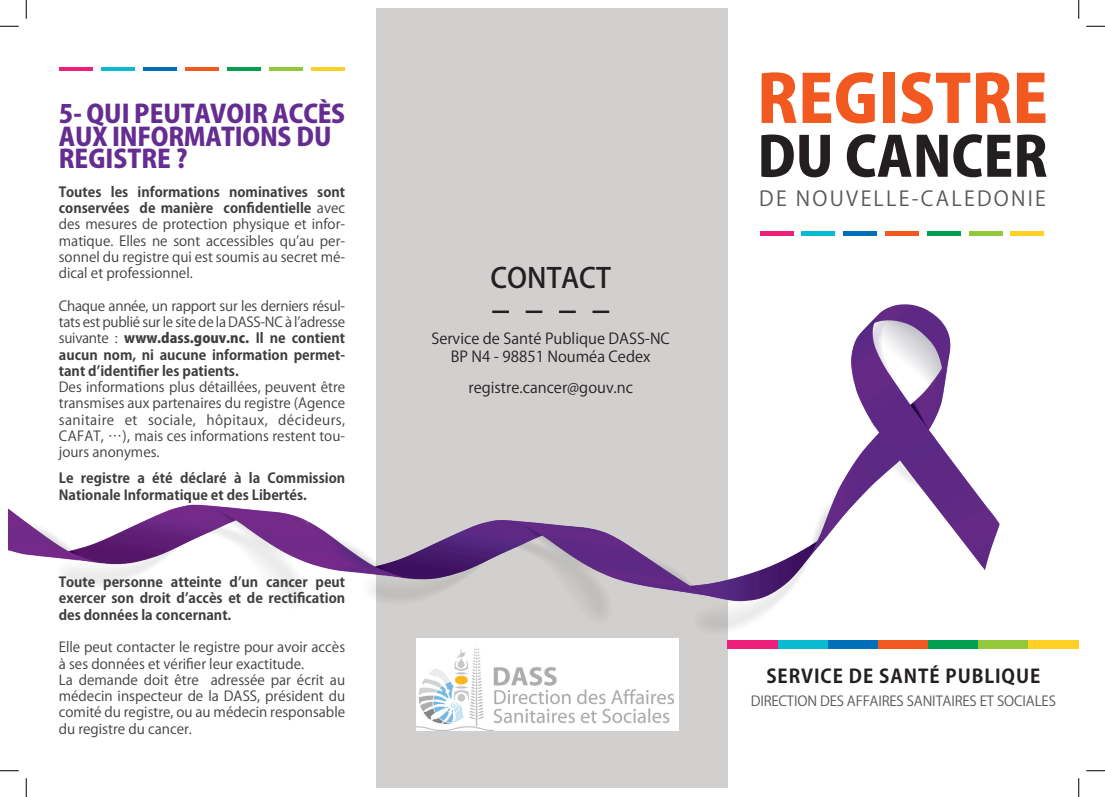
<style>
.page{position:relative;width:1105px;height:797px;background:#fff}
.page>*{position:absolute;margin:0;border:0;box-sizing:border-box;transform-origin:0 0}
.t1{font:800 65px "Koz Go Pro";color:#f15921}
.t2{font:800 54.25px "Koz Go Pro";color:#231f20}
.t3{font:500 27.5px "Koz Go Pro";color:#231f20}
.t4{font:800 25px/22.5px "Koz Go Pro";letter-spacing:-.01em;color:#652d91}
.t5{font:20.38px "Koz Go Pro";letter-spacing:.11em;color:#57585a}
.t6{font:700 18.75px "Koz Go Pro";letter-spacing:.05em;color:#231f20}
.t7{font:15px/18px "Koz Go Pro";color:#231f20;text-align:center}
.t8{font:13.75px/16.2px "Koz Go Pro";color:#3e3e3f;text-align:justify}
.t9{font:700 13.75px/16.2px "Koz Go Pro";color:#3e3e3f}
.t10{font:13.75px "Koz Go Pro";letter-spacing:-.01em;color:#57585a}
.s1{font-weight:700}
.s2{font-weight:800}
</style>
<div class="page">
<div style="left:377px;top:9px;width:351px;height:779px;background:#d1d0cf"></div>
<img style="left:9px;top:36px;width:1020px;height:729px">
<div style="left:416px;top:638px;width:263px;height:92px;background:#fff"></div>
<img style="left:416px;top:648px;width:258px;height:82px">
<svg style="left:492px;top:310px;width:117px;height:3px"></svg>
<div style="left:760px;top:231px;width:33px;height:5px;background:#ee1e7b"></div>
<div style="left:802px;top:231px;width:33px;height:5px;background:#08bbd0"></div>
<div style="left:843px;top:231px;width:34px;height:5px;background:#006fba"></div>
<div style="left:885px;top:231px;width:34px;height:5px;background:#f15921"></div>
<div style="left:927px;top:231px;width:33px;height:5px;background:#009f4f"></div>
<div style="left:969px;top:231px;width:33px;height:5px;background:#93c83d"></div>
<div style="left:1011px;top:231px;width:33px;height:5px;background:#ffd124"></div>
<div style="left:728px;top:640px;width:50px;height:9px;background:#ee1e7b"></div>
<div style="left:778px;top:640px;width:50px;height:9px;background:#08bbd0"></div>
<div style="left:828px;top:640px;width:50px;height:9px;background:#006fba"></div>
<div style="left:878px;top:640px;width:50px;height:9px;background:#f15921"></div>
<div style="left:928px;top:640px;width:50px;height:9px;background:#009f4f"></div>
<div style="left:978px;top:640px;width:50px;height:9px;background:#93c83d"></div>
<div style="left:1029px;top:640px;width:50px;height:9px;background:#ffd124"></div>
<hr style="left:59px;top:68px;width:34px;height:3px;background:#ee1e7b">
<hr style="left:101px;top:68px;width:34px;height:3px;background:#08bbd0">
<hr style="left:143px;top:68px;width:34px;height:3px;background:#006fba">
<hr style="left:185px;top:68px;width:34px;height:3px;background:#f15921">
<hr style="left:227px;top:68px;width:34px;height:3px;background:#009f4f">
<hr style="left:269px;top:68px;width:34px;height:3px;background:#93c83d">
<hr style="left:311px;top:68px;width:34px;height:3px;background:#ffd124">
<svg style="left:0;top:25px;width:19px;height:2px"></svg>
<svg style="left:1086px;top:25px;width:19px;height:2px"></svg>
<svg style="left:0;top:770px;width:19px;height:1px"></svg>
<svg style="left:1086px;top:770px;width:19px;height:1px"></svg>
<svg style="left:25px;top:0;width:2px;height:19px"></svg>
<svg style="left:25px;top:778px;width:2px;height:19px"></svg>
<svg style="left:1078px;top:0;width:1px;height:19px"></svg>
<svg style="left:1078px;top:778px;width:1px;height:19px"></svg>
<h3 class="t4" style="left:59px;top:104px;width:288px">5- QUI PEUTAVOIR ACCÈS<br>AUX INFORMATIONS DU<br>REGISTRE ?</h3>
<p class="t8" style="left:59px;top:184px;width:288px"><span class="s1">Toutes les informations nominatives sont conservées de manière confidentielle</span> avec des mesures de protection physique et infor&shy;matique. Elles ne sont accessibles qu’au per&shy;sonnel du registre qui est soumis au secret mé&shy;dical et professionnel.</p>
<p class="t8" style="left:59px;top:298px;width:288px">Chaque année, un rapport sur les derniers résul&shy;tats est publié sur le site de la DASS-NC à l’adresse suivante : <span class="s2">WWW.DASS.GOUV.NC.</span> <span class="s1">Il ne contient aucun nom, ni aucune information permet&shy;tant d’identifier les patients.</span></p>
<p class="t8" style="left:59px;top:379px;width:288px">Des informations plus détaillées, peuvent être transmises aux partenaires du registre (Agence sanitaire et sociale, hôpitaux, décideurs, CAFAT, …), mais ces informations restent tou&shy;jours anonymes.</p>
<p class="t9" style="left:59px;top:471px;width:288px">Le registre a été déclaré à la Commission<br>Nationale Informatique et des Libertés.</p>
<p class="t9" style="left:59px;top:575px;width:288px;text-align:justify">Toute personne atteinte d’un cancer peut exercer son droit d’accès et de rectification des données la concernant.</p>
<p class="t8" style="left:59px;top:639px;width:288px;text-align:left">Elle peut contacter le registre pour avoir accès à ses données et vérifier leur exactitude.<br>La demande doit être adressée par écrit au médecin inspecteur de la DASS, président du comité du registre, ou au médecin responsable du registre du cancer.</p>
<h3 class="t3" style="left:490px;top:260px;width:122px">CONTACT</h3>
<p class="t7" style="left:431px;top:330px;width:240px">Service de Santé Publique DASS-NC<br>BP N4 - 98851 Nouméa Cedex</p>
<p class="t7" style="left:468px;top:379px;width:166px">registre.cancer@gouv.nc</p>
<h1 class="t1" style="left:757px;top:57px;width:293px">REGISTRE</h1>
<h2 class="t2" style="left:757px;top:121px;width:287px">DU CANCER</h2>
<h3 class="t5" style="left:759px;top:186px;width:288px">de Nouvelle-CalEdon ie</h3>
<h3 class="t6" style="left:766px;top:664px;width:275px">Service de santÉ publique</h3>
<p class="t10" style="left:751px;top:692px;width:166px">Direction des affaires san</p>
<p class="t10" style="left:932px;top:692px;width:124px">itaires et sociales</p>
</div>
